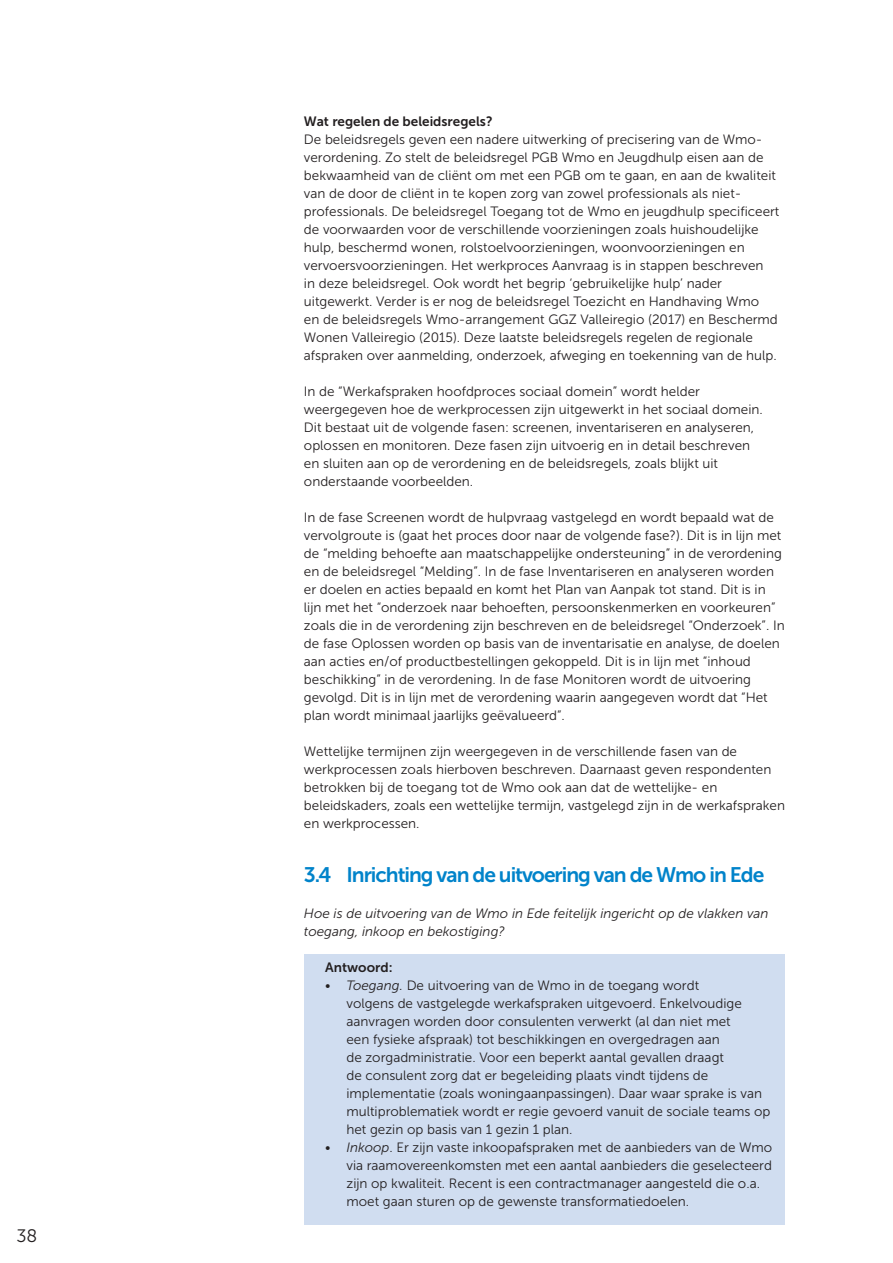
<style>
.page{position:relative;width:893px;height:1263px;background:#fff}
.page>*{position:absolute;margin:0;border:0;box-sizing:border-box;transform-origin:0 0}
.H3_0_0{font:21px "Museo Sans 700";letter-spacing:-.05em;color:#0083ca}
.t1{font:18px "Museo Sans 300";color:#231f20}
.Alinea{font:13.5px/18px "Museo Sans 300";color:#231f20}
.Alinea-2{font:italic 13.5px/18px "Museo Sans 300";color:#231f20}
.H7{font:13.5px "Museo Sans 700";color:#231f20}
.kader_H7_tab5{font:13.5px "Museo Sans 700";color:#231f20}
.s1{font-style:italic}
</style>
<div class="page">
<div style="left:304px;top:954px;width:480px;height:270px;background:#d0ddf0"></div>
<h2 class="t1" style="left:17px;top:1226px;width:22px">38</h2>
<h6 class="H7" style="left:304px;top:114px;width:190px">Wat regelen de beleidsregels?</h6>
<p class="Alinea" style="left:304px;top:130px;width:477px">De beleidsregels geven een nadere uitwerking of precisering van de Wmo&shy;verordening. Zo stelt de beleidsregel PGB Wmo en Jeugdhulp eisen aan de bekwaamheid van de cliënt om met een PGB om te gaan, en aan de kwaliteit van de door de cliënt in te kopen zorg van zowel professionals als niet&shy;professionals. De beleidsregel Toegang tot de Wmo en jeugdhulp specificeert de voorwaarden voor de verschillende voorzieningen zoals huishoudelijke hulp, beschermd wonen, rolstoelvoorzieningen, woonvoorzieningen en vervoersvoorzieningen. Het werkproces Aanvraag is in stappen beschreven<br>in deze beleidsregel. Ook wordt het begrip ‘gebruikelijke hulp’ nader uitgewerkt. Verder is er nog de beleidsregel Toezicht en Handhaving Wmo<br>en de beleidsregels Wmo-arrangement GGZ Valleiregio (2017) en Beschermd Wonen Valleiregio (2015). Deze laatste beleidsregels regelen de regionale afspraken over aanmelding, onderzoek, afweging en toekenning van de hulp.</p>
<p class="Alinea" style="left:304px;top:382px;width:460px">In de “Werkafspraken hoofdproces sociaal domein” wordt helder weergegeven hoe de werkprocessen zijn uitgewerkt in het sociaal domein.<br>Dit bestaat uit de volgende fasen: screenen, inventariseren en analyseren, oplossen en monitoren. Deze fasen zijn uitvoerig en in detail beschreven en sluiten aan op de verordening en de beleidsregels, zoals blijkt uit onderstaande voorbeelden.</p>
<p class="Alinea" style="left:304px;top:508px;width:482px">In de fase Screenen wordt de hulpvraag vastgelegd en wordt bepaald wat de vervolgroute is (gaat het proces door naar de volgende fase?). Dit is in lijn met de “melding behoefte aan maatschappelijke ondersteuning” in de verordening en de beleidsregel “Melding”. In de fase Inventariseren en analyseren worden er doelen en acties bepaald en komt het Plan van Aanpak tot stand. Dit is in lijn met het “onderzoek naar behoeften, persoonskenmerken en voorkeuren” zoals die in de verordening zijn beschreven en de beleidsregel “Onderzoek”. In de fase Oplossen worden op basis van de inventarisatie en analyse, de doelen aan acties en/of productbestellingen gekoppeld. Dit is in lijn met “inhoud beschikking” in de verordening. In de fase Monitoren wordt de uitvoering gevolgd. Dit is in lijn met de verordening waarin aangegeven wordt dat “Het plan wordt minimaal jaarlijks geëvalueerd”.</p>
<p class="Alinea" style="left:304px;top:742px;width:483px">Wettelijke termijnen zijn weergegeven in de verschillende fasen van de werkprocessen zoals hierboven beschreven. Daarnaast geven respondenten betrokken bij de toegang tot de Wmo ook aan dat de wettelijke- en beleidskaders, zoals een wettelijke termijn, vastgelegd zijn in de werkafspraken en werkprocessen.</p>
<h3 class="H3_0_0" style="left:304px;top:863px;width:462px">3.4 Inrichting van de uitvoering van de Wmo in Ede</h3>
<p class="Alinea-2" style="left:304px;top:904px;width:466px">Hoe is de uitvoering van de Wmo in Ede feitelijk ingericht op de vlakken van toegang, inkoop en bekostiging?</p>
<p class="kader_H7_tab5" style="left:325px;top:960px;width:69px">Antwoord:</p>
<p class="Alinea" style="left:346px;top:976px;width:425px;text-indent:-21px">• <span class="s1">Toegang.</span> De uitvoering van de Wmo in de toegang wordt<br>volgens de vastgelegde werkafspraken uitgevoerd. Enkelvoudige aanvragen worden door consulenten verwerkt (al dan niet met<br>een fysieke afspraak) tot beschikkingen en overgedragen aan<br>de zorgadministratie. Voor een beperkt aantal gevallen draagt<br>de consulent zorg dat er begeleiding plaats vindt tijdens de implementatie (zoals woningaanpassingen). Daar waar sprake is van multiproblematiek wordt er regie gevoerd vanuit de sociale teams op het gezin op basis van 1 gezin 1 plan.</p>
<p class="Alinea" style="left:346px;top:1138px;width:427px;text-indent:-21px">• <span class="s1">Inkoop</span>. Er zijn vaste inkoopafspraken met de aanbieders van de Wmo via raamovereenkomsten met een aantal aanbieders die geselecteerd zijn op kwaliteit. Recent is een contractmanager aangesteld die o.a. moet gaan sturen op de gewenste transformatiedoelen.</p>
</div>
